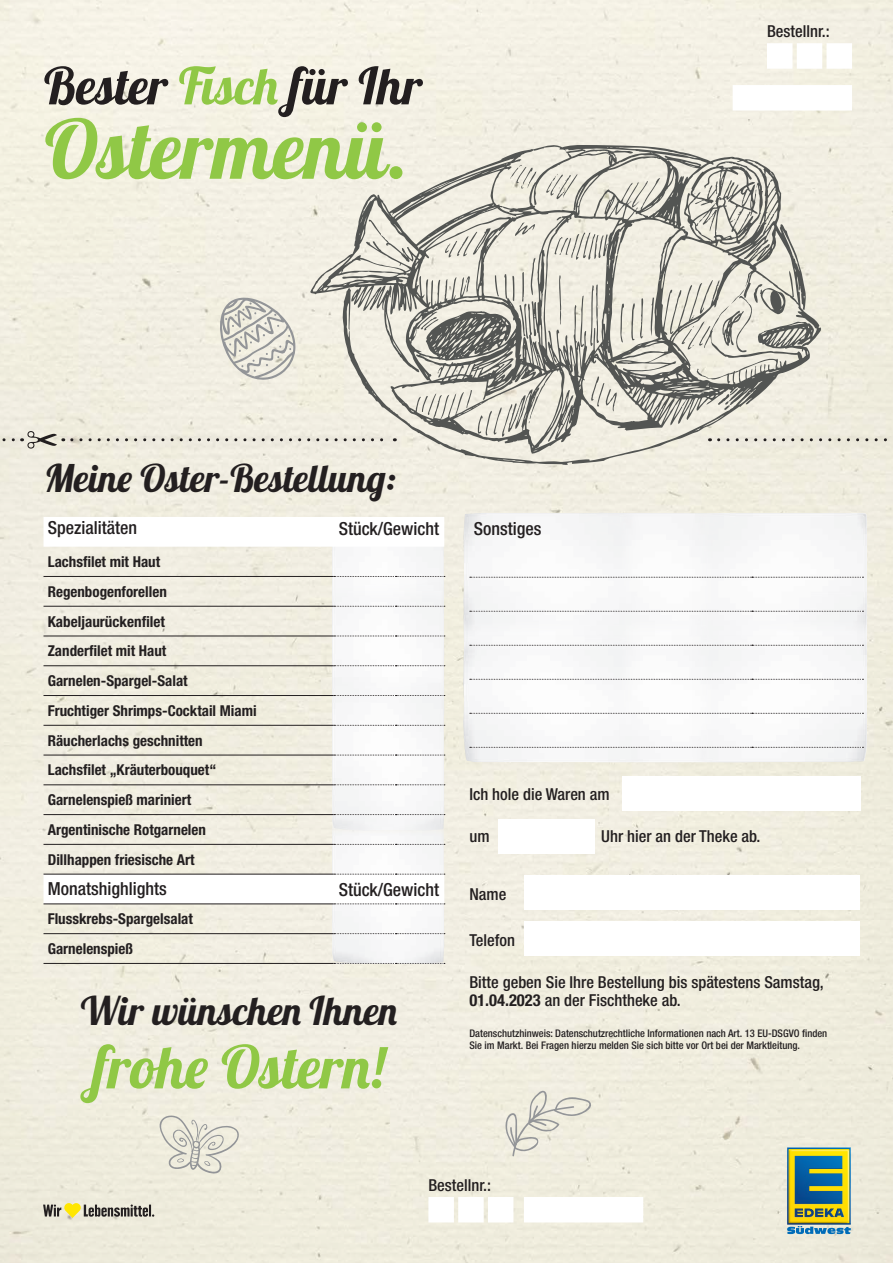
<style>
.page{position:relative;width:893px;height:1263px;background:#fff}
.page>*{position:absolute;margin:0;border:0;box-sizing:border-box;transform-origin:0 0}
.t1{font:81.3px "Lobster 1.4";color:#90c846}
.t2{font:58.95px "Lobster 1.4";color:#90c846}
.t3{font:50.85px "Lobster 1.4";color:#231f20}
.t4{font:39.3px "Lobster 1.4";color:#231f20}
.t5{font:38.1px "Lobster 1.4";color:#231f20}
.t6{font:500 condensed 18px "Helvetica Neue LT Std";color:#231f20}
.t7{font:500 condensed 16.5px/18px "Helvetica Neue LT Std";color:#231f20}
.t8{font:700 condensed 15.15px "Helvetica Neue LT Std";color:#231f20}
.t9{font:700 condensed 15px/29.7px "Helvetica Neue LT Std";color:#231f20}
.t10{font:500 condensed 10.5px/12px "Helvetica Neue LT Std";color:#231f20}
.s1{color:#90c846}
.s2{font-weight:700}
</style>
<div class="page">
<img style="left:332px;top:904px;width:112px;height:60px">
<svg style="left:787px;top:1147px;width:64px;height:87px;background:#779768"></svg>
<svg style="left:43px;top:1203px;width:111px;height:15px;background:#aba687"></svg>
<svg style="left:44px;top:546px;width:400px;height:358px;fill:#f2efe3"></svg>
<svg style="left:334px;top:576px;width:111px;height:1px"></svg>
<svg style="left:334px;top:606px;width:111px;height:1px"></svg>
<svg style="left:334px;top:636px;width:111px;height:1px"></svg>
<svg style="left:334px;top:665px;width:111px;height:1px"></svg>
<svg style="left:334px;top:695px;width:111px;height:1px"></svg>
<svg style="left:334px;top:725px;width:111px;height:1px"></svg>
<svg style="left:334px;top:755px;width:111px;height:1px"></svg>
<svg style="left:334px;top:784px;width:111px;height:1px"></svg>
<svg style="left:334px;top:814px;width:111px;height:1px"></svg>
<svg style="left:334px;top:844px;width:111px;height:1px"></svg>
<svg style="left:334px;top:874px;width:111px;height:1px"></svg>
<svg style="left:334px;top:903px;width:111px;height:1px"></svg>
<svg style="left:334px;top:933px;width:111px;height:1px"></svg>
<svg style="left:334px;top:963px;width:111px;height:1px"></svg>
<hr style="left:44px;top:576px;width:289px;height:1px;background:#231f20">
<hr style="left:44px;top:606px;width:289px;height:1px;background:#231f20">
<hr style="left:44px;top:636px;width:289px;height:1px;background:#231f20">
<hr style="left:44px;top:665px;width:289px;height:1px;background:#231f20">
<hr style="left:44px;top:695px;width:289px;height:1px;background:#231f20">
<hr style="left:44px;top:725px;width:289px;height:1px;background:#231f20">
<hr style="left:44px;top:755px;width:289px;height:1px;background:#231f20">
<hr style="left:44px;top:784px;width:289px;height:1px;background:#231f20">
<hr style="left:44px;top:814px;width:289px;height:1px;background:#231f20">
<hr style="left:44px;top:844px;width:289px;height:1px;background:#231f20">
<hr style="left:44px;top:874px;width:289px;height:1px;background:#231f20">
<hr style="left:44px;top:903px;width:289px;height:1px;background:#231f20">
<hr style="left:44px;top:933px;width:289px;height:1px;background:#231f20">
<hr style="left:44px;top:963px;width:289px;height:1px;background:#231f20">
<svg style="left:157px;top:1115px;width:83px;height:59px;background:#e1ded2"></svg>
<img style="left:641px;top:642px;width:116px;height:121px">
<img style="left:463px;top:642px;width:178px;height:121px">
<img style="left:689px;top:642px;width:178px;height:120px">
<img style="left:641px;top:513px;width:48px;height:129px">
<img style="left:463px;top:513px;width:178px;height:129px">
<img style="left:689px;top:512px;width:178px;height:130px">
<svg style="left:470px;top:577px;width:393px;height:1px"></svg>
<svg style="left:470px;top:611px;width:393px;height:1px"></svg>
<svg style="left:470px;top:645px;width:393px;height:1px"></svg>
<svg style="left:470px;top:679px;width:393px;height:1px"></svg>
<svg style="left:470px;top:713px;width:393px;height:1px"></svg>
<svg style="left:470px;top:747px;width:393px;height:1px"></svg>
<div style="left:0;top:430px;width:33px;height:22px;background:#efecdf"></div>
<div style="left:53px;top:430px;width:353px;height:22px;background:#eeebde"></div>
<svg style="left:72px;top:438px;width:238px;height:3px"></svg>
<div style="left:700px;top:430px;width:193px;height:22px;background:#edeadb"></div>
<svg style="left:822px;top:438px;width:65px;height:3px"></svg>
<svg style="left:2px;top:431px;width:55px;height:18px"></svg>
<svg style="left:310px;top:144px;width:512px;height:321px;background:#cdcbc1"></svg>
<svg style="left:510px;top:164px;width:26px;height:25px"></svg>
<svg style="left:466px;top:276px;width:5px;height:16px"></svg>
<svg style="left:546px;top:174px;width:31px;height:25px"></svg>
<svg style="left:514px;top:222px;width:21px;height:14px"></svg>
<svg style="left:445px;top:228px;width:46px;height:29px"></svg>
<svg style="left:554px;top:232px;width:54px;height:28px;background:#d2d0c6"></svg>
<svg style="left:512px;top:258px;width:23px;height:81px;background:#c5c3b9"></svg>
<svg style="left:558px;top:275px;width:4px;height:50px"></svg>
<svg style="left:620px;top:304px;width:4px;height:38px"></svg>
<svg style="left:722px;top:284px;width:66px;height:69px;background:#c8c6bd"></svg>
<svg style="left:669px;top:280px;width:44px;height:70px;background:#d3d1c6"></svg>
<svg style="left:718px;top:388px;width:20px;height:22px"></svg>
<svg style="left:505px;top:1089px;width:89px;height:68px;background:#e4e2d6"></svg>
<svg style="left:217px;top:297px;width:79px;height:84px;background:#d7d6cd"></svg>
<h3 class="t3" style="left:44px;top:54px;width:380px">Bester <span class="s1">Fisch</span> für Ihr</h3>
<h1 class="t1" style="left:44px;top:97px;width:366px">Ostermenü.</h1>
<p class="t7" style="left:767px;top:22px;width:64px">Bestellnr.:</p>
<h3 class="t5" style="left:44px;top:453px;width:353px">Meine Oster-Bestellung:</h3>
<p class="t6" style="left:48px;top:517px;width:91px">Spezialitäten</p>
<p class="t6" style="left:339px;top:518px;width:102px">Stück/Gewicht</p>
<p class="t9" style="left:48px;top:546px;width:121px">Lachsfilet mit Haut<br>Regenbogenforellen</p>
<p class="t8" style="left:48px;top:612px;width:119px">Kabeljaurückenfilet</p>
<p class="t9" style="left:48px;top:636px;width:210px">Zanderfilet mit Haut<br>Garnelen-Spargel-Salat<br>Fruchtiger Shrimps-Cocktail Miami<br>Räucherlachs geschnitten<br>Lachsfilet „Kräuterbouquet“<br>Garnelenspieß mariniert<br>Argentinische Rotgarnelen<br>Dillhappen friesische Art</p>
<p class="t6" style="left:48px;top:878px;width:120px">Monatshighlights</p>
<p class="t6" style="left:339px;top:879px;width:102px">Stück/Gewicht</p>
<p class="t9" style="left:48px;top:904px;width:147px">Flusskrebs-Spargelsalat<br>Garnelenspieß</p>
<h3 class="t4" style="left:81px;top:986px;width:318px">Wir wünschen Ihnen</h3>
<h2 class="t2" style="left:93px;top:1029px;width:294px">frohe Ostern!</h2>
<p class="t6" style="left:474px;top:518px;width:69px">Sonstiges</p>
<p class="t7" style="left:469px;top:785px;width:142px">Ich hole die Waren am</p>
<p class="t7" style="left:469px;top:826px;width:22px">um</p>
<p class="t7" style="left:601px;top:826px;width:161px">Uhr hier an der Theke ab.</p>
<p class="t7" style="left:469px;top:885px;width:38px">Name</p>
<p class="t7" style="left:469px;top:931px;width:47px">Telefon</p>
<p class="t7" style="left:469px;top:973px;width:356px">Bitte geben Sie Ihre Bestellung bis spätestens Samstag,<br><span class="s2">01.04.2023</span> an der Fischtheke ab.</p>
<p class="t10" style="left:469px;top:1027px;width:359px">Datenschutzhinweis: Datenschutzrechtliche Informationen nach Art. 13 EU-DSGVO finden<br>Sie im Markt. Bei Fragen hierzu melden Sie sich bitte vor Ort bei der Marktleitung.</p>
<p class="t7" style="left:428px;top:1175px;width:64px">Bestellnr.:</p>
</div>
